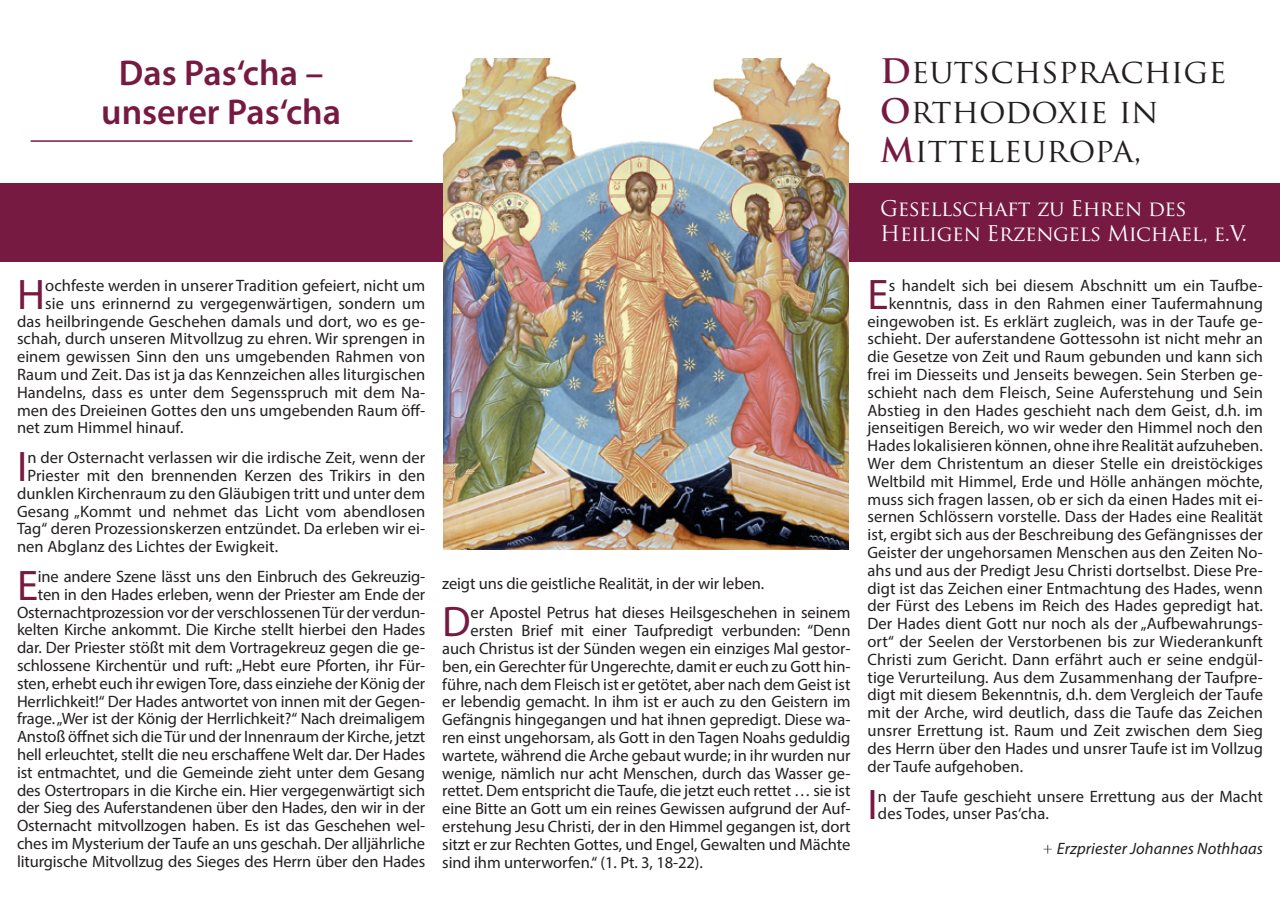
<style>
.page{position:relative;width:1280px;height:910px;background:#fff}
.page>*{position:absolute;margin:0;border:0;box-sizing:border-box;transform-origin:0 0}
.t1{font:42.9px "Myriad Pro";color:#771a42}
.t2{font:600 36px/38.8px "Myriad Pro";color:#771a42;text-align:center}
.t3{font:33px/39.6px "Trajan Pro";color:#231f20}
.t4{font:21px/25.2px "Trajan Pro";letter-spacing:-.02em;color:#fff}
.t5{font:16.5px/17.9px "Myriad Pro";letter-spacing:.005em;color:#231f20;text-align:right}
.t6{font:italic 16.5px "Myriad Pro";letter-spacing:.005em;color:#231f20}
.s1{font-weight:700;color:#771a42}
.s2{font-family:"Palatino";font-style:normal}
</style>
<div class="page">
<div style="left:0;top:183px;width:1280px;height:78px;background:#771a42"></div>
<hr style="left:31px;top:140px;width:381px;height:2px;background:#771a42">
<img style="left:443px;top:58px;width:405px;height:491px">
<h2 class="t2" style="left:101px;top:53px;width:241px">Das Pas‘cha – unserer Pas‘cha</h2>
<h3 class="t3" style="left:880px;top:51px;width:348px"><span class="s1">D</span>eutschsprachige<br><span class="s1">O</span>rthodoxie in<br><span class="s1">M</span>itteleuropa,</h3>
<p class="t4" style="left:880px;top:196px;width:368px">Gesellschaft zu Ehren des<br>Heiligen Erzengels Michael, e.V.</p>
<h1 class="t1" style="left:17px;top:268px;width:29px">H</h1>
<p class="t5" style="left:45px;top:276px;width:381px">ochfeste werden in unserer Tradition gefeiert, nicht um</p>
<p class="t5" style="left:45px;top:294px;width:381px">sie uns erinnernd zu vergegenwärtigen, sondern um</p>
<p class="t5" style="left:17px;top:312px;width:410px">das heilbringende Geschehen damals und dort, wo es ge-</p>
<p class="t5" style="left:17px;top:330px;width:410px">schah, durch unseren Mitvollzug zu ehren. Wir sprengen in</p>
<p class="t5" style="left:17px;top:347px;width:410px">einem gewissen Sinn den uns umgebenden Rahmen von</p>
<p class="t5" style="left:17px;top:365px;width:410px">Raum und Zeit. Das ist ja das Kennzeichen alles liturgischen</p>
<p class="t5" style="left:17px;top:383px;width:410px">Handelns, dass es unter dem Segensspruch mit dem Na-</p>
<p class="t5" style="left:17px;top:401px;width:410px">men des Dreieinen Gottes den uns umgebenden Raum öff-</p>
<p class="t5" style="left:17px;top:419px;width:168px">net zum Himmel hinauf.</p>
<h1 class="t1" style="left:17px;top:440px;width:12px">I</h1>
<p class="t5" style="left:27px;top:448px;width:399px">n der Osternacht verlassen wir die irdische Zeit, wenn der</p>
<p class="t5" style="left:27px;top:466px;width:399px">Priester mit den brennenden Kerzen des Trikirs in den</p>
<p class="t5" style="left:17px;top:484px;width:410px">dunklen Kirchenraum zu den Gläubigen tritt und unter dem</p>
<p class="t5" style="left:17px;top:502px;width:410px">Gesang „Kommt und nehmet das Licht vom abendlosen</p>
<p class="t5" style="left:17px;top:520px;width:410px">Tag“ deren Prozessionskerzen entzündet. Da erleben wir ei-</p>
<p class="t5" style="left:17px;top:537px;width:263px">nen Abglanz des Lichtes der Ewigkeit.</p>
<h1 class="t1" style="left:17px;top:559px;width:23px">E</h1>
<p class="t5" style="left:17px;top:567px;width:410px">ine andere Szene lässt uns den Einbruch des Gekreuzig&shy;ten in den Hades erleben, wenn der Priester am Ende der Osternachtprozession vor der verschlossenen Tür der verdun&shy;kelten Kirche ankommt. Die Kirche stellt hierbei den Hades dar. Der Priester stößt mit dem Vortragekreuz gegen die ge&shy;schlossene Kirchentür und ruft: „Hebt eure Pforten, ihr Für&shy;sten, erhebt euch ihr ewigen Tore, dass einziehe der König der Herrlichkeit!“ Der Hades antwortet von innen mit der Gegen&shy;frage. „Wer ist der König der Herrlichkeit?“ Nach dreimaligem Anstoß öffnet sich die Tür und der Innenraum der Kirche, jetzt hell erleuchtet, stellt die neu erschaffene Welt dar. Der Hades ist entmachtet, und die Gemeinde zieht unter dem Gesang des Ostertropars in die Kirche ein. Hier vergegenwärtigt sich der Sieg des Auferstandenen über den Hades, den wir in der Osternacht mitvollzogen haben. Es ist das Geschehen wel&shy;ches im Mysterium der Taufe an uns geschah. Der alljährliche liturgische Mitvollzug des Sieges des Herrn über den Hades</p>
<p class="t5" style="left:442px;top:574px;width:324px">zeigt uns die geistliche Realität, in der wir leben.</p>
<h1 class="t1" style="left:442px;top:595px;width:30px">D</h1>
<p class="t5" style="left:471px;top:604px;width:381px">er Apostel Petrus hat dieses Heilsgeschehen in seinem</p>
<p class="t5" style="left:471px;top:621px;width:381px">ersten Brief mit einer Taufpredigt verbunden: “Denn</p>
<p class="t5" style="left:442px;top:639px;width:410px">auch Christus ist der Sünden wegen ein einziges Mal gestor-</p>
<p class="t5" style="left:442px;top:657px;width:410px">ben, ein Gerechter für Ungerechte, damit er euch zu Gott hin-</p>
<p class="t5" style="left:442px;top:675px;width:410px">führe, nach dem Fleisch ist er getötet, aber nach dem Geist ist</p>
<p class="t5" style="left:442px;top:693px;width:410px">er lebendig gemacht. In ihm ist er auch zu den Geistern im</p>
<p class="t5" style="left:442px;top:710px;width:410px">Gefängnis hingegangen und hat ihnen gepredigt. Diese wa-</p>
<p class="t5" style="left:442px;top:728px;width:410px">ren einst ungehorsam, als Gott in den Tagen Noahs geduldig</p>
<p class="t5" style="left:442px;top:746px;width:410px">wartete, während die Arche gebaut wurde; in ihr wurden nur</p>
<p class="t5" style="left:442px;top:764px;width:410px">wenige, nämlich nur acht Menschen, durch das Wasser ge-</p>
<p class="t5" style="left:442px;top:782px;width:410px">rettet. Dem entspricht die Taufe, die jetzt euch rettet … sie ist</p>
<p class="t5" style="left:442px;top:799px;width:410px">eine Bitte an Gott um ein reines Gewissen aufgrund der Auf-</p>
<p class="t5" style="left:442px;top:817px;width:410px">erstehung Jesu Christi, der in den Himmel gegangen ist, dort</p>
<p class="t5" style="left:442px;top:835px;width:410px">sitzt er zur Rechten Gottes, und Engel, Gewalten und Mächte</p>
<p class="t5" style="left:442px;top:853px;width:262px">sind ihm unterworfen.“ (1. Pt. 3, 18-22).</p>
<h1 class="t1" style="left:867px;top:268px;width:23px">E</h1>
<p class="t5" style="left:889px;top:276px;width:376px">s handelt sich bei diesem Abschnitt um ein Taufbe-</p>
<p class="t5" style="left:889px;top:294px;width:376px">kenntnis, dass in den Rahmen einer Taufermahnung</p>
<p class="t5" style="left:867px;top:312px;width:397px">eingewoben ist. Es erklärt zugleich, was in der Taufe ge-</p>
<p class="t5" style="left:867px;top:330px;width:397px">schieht. Der auferstandene Gottessohn ist nicht mehr an</p>
<p class="t5" style="left:867px;top:347px;width:397px">die Gesetze von Zeit und Raum gebunden und kann sich</p>
<p class="t5" style="left:867px;top:365px;width:397px">frei im Diesseits und Jenseits bewegen. Sein Sterben ge-</p>
<p class="t5" style="left:867px;top:383px;width:397px">schieht nach dem Fleisch, Seine Auferstehung und Sein</p>
<p class="t5" style="left:867px;top:401px;width:397px">Abstieg in den Hades geschieht nach dem Geist, d.h. im</p>
<p class="t5" style="left:867px;top:419px;width:397px">jenseitigen Bereich, wo wir weder den Himmel noch den</p>
<p class="t5" style="left:867px;top:436px;width:397px">Hades lokalisieren können, ohne ihre Realität aufzuheben.</p>
<p class="t5" style="left:867px;top:454px;width:397px">Wer dem Christentum an dieser Stelle ein dreistöckiges</p>
<p class="t5" style="left:867px;top:472px;width:397px">Weltbild mit Himmel, Erde und Hölle anhängen möchte,</p>
<p class="t5" style="left:867px;top:490px;width:397px">muss sich fragen lassen, ob er sich da einen Hades mit ei-</p>
<p class="t5" style="left:867px;top:508px;width:397px">sernen Schlössern vorstelle. Dass der Hades eine Realität</p>
<p class="t5" style="left:867px;top:525px;width:397px">ist, ergibt sich aus der Beschreibung des Gefängnisses der</p>
<p class="t5" style="left:867px;top:543px;width:397px">Geister der ungehorsamen Menschen aus den Zeiten No-</p>
<p class="t5" style="left:867px;top:561px;width:397px">ahs und aus der Predigt Jesu Christi dortselbst. Diese Pre-</p>
<p class="t5" style="left:867px;top:579px;width:397px">digt ist das Zeichen einer Entmachtung des Hades, wenn</p>
<p class="t5" style="left:867px;top:597px;width:397px">der Fürst des Lebens im Reich des Hades gepredigt hat.</p>
<p class="t5" style="left:867px;top:614px;width:397px">Der Hades dient Gott nur noch als der „Aufbewahrungs-</p>
<p class="t5" style="left:867px;top:632px;width:397px">ort“ der Seelen der Verstorbenen bis zur Wiederankunft</p>
<p class="t5" style="left:867px;top:650px;width:397px">Christi zum Gericht. Dann erfährt auch er seine endgül-</p>
<p class="t5" style="left:867px;top:668px;width:397px">tige Verurteilung. Aus dem Zusammenhang der Taufpre-</p>
<p class="t5" style="left:867px;top:686px;width:397px">digt mit diesem Bekenntnis, d.h. dem Vergleich der Taufe</p>
<p class="t5" style="left:867px;top:703px;width:397px">mit der Arche, wird deutlich, dass die Taufe das Zeichen</p>
<p class="t5" style="left:867px;top:721px;width:397px">unsrer Errettung ist. Raum und Zeit zwischen dem Sieg</p>
<p class="t5" style="left:867px;top:739px;width:397px">des Herrn über den Hades und unsrer Taufe ist im Vollzug</p>
<p class="t5" style="left:867px;top:757px;width:157px">der Taufe aufgehoben.</p>
<h1 class="t1" style="left:867px;top:778px;width:12px">I</h1>
<p class="t5" style="left:878px;top:787px;width:386px;text-align:left">n der Taufe geschieht unsere Errettung aus der Macht des Todes, unser Pas‘cha.</p>
<p class="t6" style="left:1043px;top:838px;width:222px"><span class="s2">+</span> Erzpriester Johannes Nothhaas</p>
</div>
